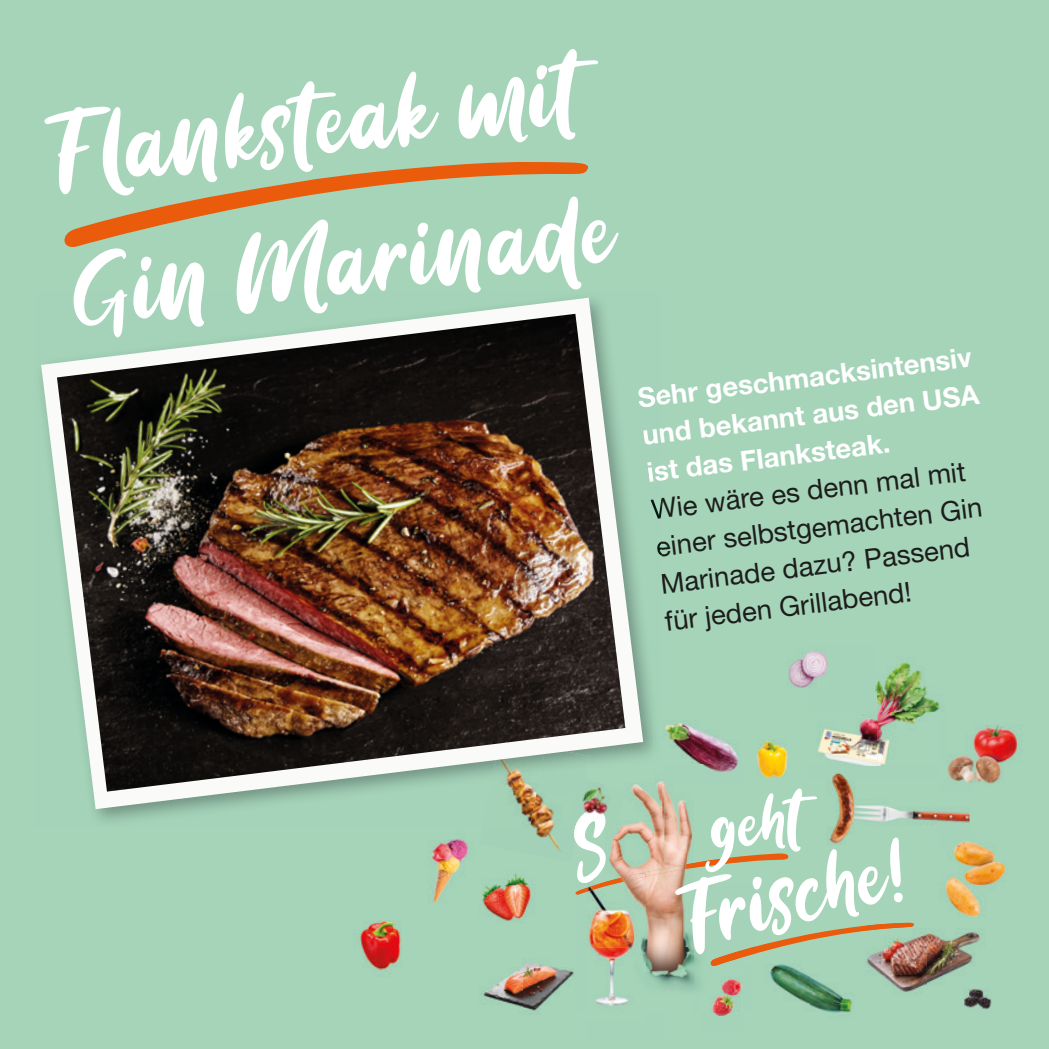
<style>
.page{position:relative;width:1049px;height:1049px;background:#a5d4b9}
.page>*{position:absolute;margin:0;border:0;box-sizing:border-box;transform-origin:0 0}
.t1{font:118px/141.8px "Kastoom Script";color:#fff}
.t2{font:27.5px/37.5px "Helvetica Neue LT Std";color:#1d1d1b}
.t3{font:700 27.5px/37.5px "Helvetica Neue LT Std";color:#fff;text-align:justify}
</style>
<div class="page">
<img style="left:483px;top:963px;width:91px;height:48px">
<img style="left:647px;top:968px;width:50px;height:22px">
<img style="left:875px;top:662px;width:67px;height:50px">
<img style="left:817px;top:718px;width:60px;height:48px">
<img style="left:877px;top:712px;width:55px;height:54px">
<img style="left:770px;top:968px;width:82px;height:45px">
<img style="left:665px;top:722px;width:74px;height:42px">
<img style="left:662px;top:764px;width:76px;height:19px">
<img style="left:788px;top:649px;width:40px;height:39px">
<img style="left:595px;top:968px;width:34px;height:38px">
<img style="left:430px;top:839px;width:38px;height:64px">
<img style="left:535px;top:828px;width:26px;height:24px">
<img style="left:354px;top:921px;width:48px;height:49px">
<img style="left:873px;top:931px;width:107px;height:68px">
<img style="left:711px;top:977px;width:32px;height:39px">
<img style="left:832px;top:778px;width:137px;height:45px">
<img style="left:832px;top:773px;width:14px;height:5px">
<img style="left:948px;top:725px;width:72px;height:59px">
<img style="left:938px;top:767px;width:31px;height:25px">
<svg style="left:938px;top:767px;width:8px;height:11px"></svg>
<img style="left:482px;top:873px;width:50px;height:48px">
<img style="left:945px;top:841px;width:61px;height:76px">
<img style="left:945px;top:841px;width:24px;height:10px">
<img style="left:757px;top:740px;width:31px;height:38px">
<img style="left:964px;top:998px;width:28px;height:12px">
<img style="left:964px;top:988px;width:25px;height:15px">
<img style="left:94px;top:297px;width:560px;height:524px">
<img style="left:643px;top:764px;width:19px;height:24px">
<img style="left:482px;top:809px;width:48px;height:16px">
<img style="left:530px;top:809px;width:40px;height:19px">
<img style="left:570px;top:809px;width:4px;height:12px">
<img style="left:574px;top:788px;width:341px;height:180px">
<img style="left:643px;top:385px;width:19px;height:28px">
<img style="left:643px;top:422px;width:19px;height:23px">
<img style="left:647px;top:461px;width:15px;height:21px">
<img style="left:650px;top:498px;width:12px;height:22px">
<img style="left:657px;top:541px;width:5px;height:15px">
<svg style="left:41px;top:298px;width:602px;height:511px"></svg>
<img style="left:57px;top:314px;width:568px;height:477px">
<svg style="left:64px;top:162px;width:525px;height:85px"></svg>
<h1 class="t1" style="left:47px;top:84px;width:548px;rotate:-7deg">Flanksteak mit<br>Gin Marinade</h1>
<p class="t3" style="left:635px;top:379px;width:341px;rotate:-7deg">Sehr geschmacksintensiv und bekannt aus den USA ist das Flanksteak.</p>
<p class="t2" style="left:649px;top:491px;width:330px;rotate:-7deg">Wie wäre es denn mal mit einer selbstgemachten Gin<br>Marinade dazu? Passend für jeden Grillabend!</p>
</div>
